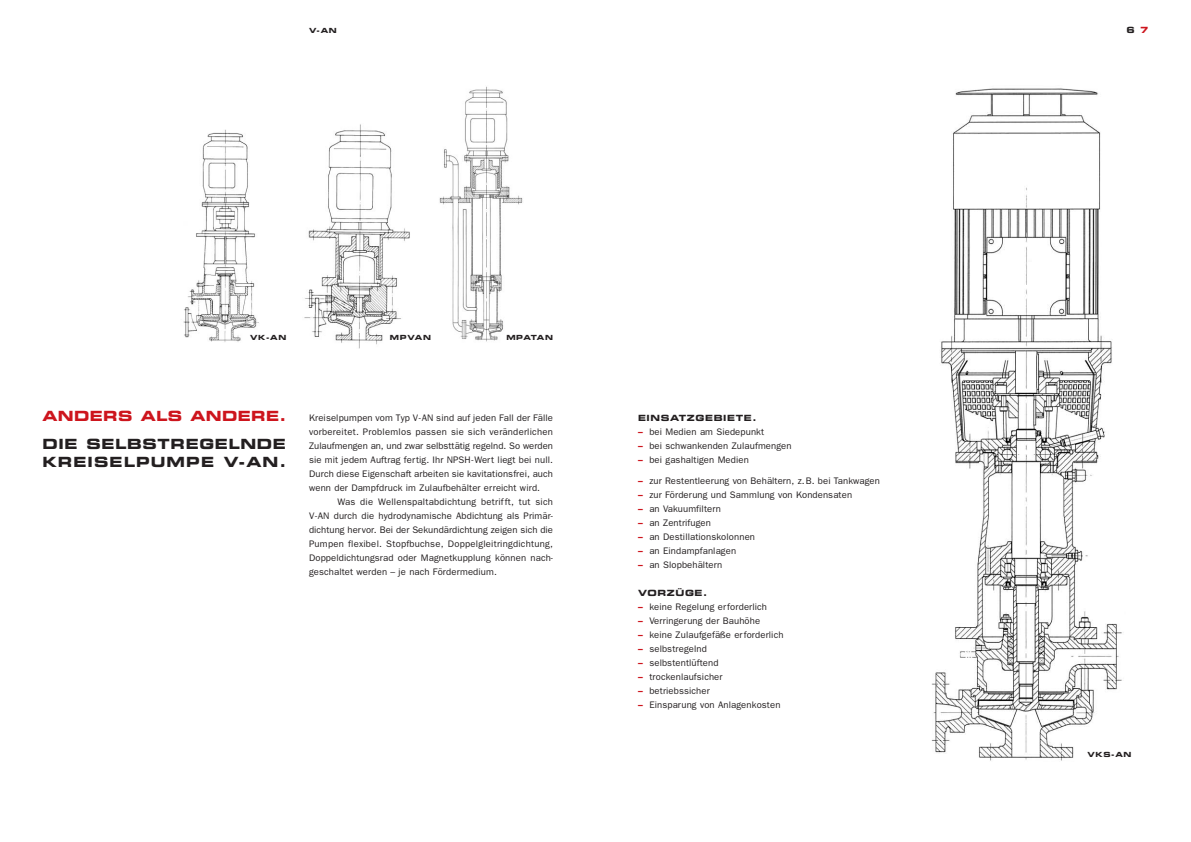
<style>
.page{position:relative;width:1191px;height:842px;background:#fff}
.page>*{position:absolute;margin:0;border:0;box-sizing:border-box;transform-origin:0 0}
.t1{font:700 expanded 14px/18.5px "Square 721 BT";letter-spacing:.05em;color:#231f20}
.t2{font:700 expanded 14px "Square 721 BT";letter-spacing:.03em;color:#cd151d}
.t3{font:9.5px/14px "Franklin Gothic";letter-spacing:.01em;color:#231f20;text-align:justify}
.t4{font:700 expanded 8.5px "Square 721 BT";letter-spacing:.08em;color:#231f20}
.t5{font:700 expanded 7px "Square 721 BT";letter-spacing:.1em;color:#231f20}
.s1{color:#cd151d}
.s2{font-family:"Square 721 BT";font-weight:700;font-stretch:expanded;color:#cd151d}
</style>
<div class="page">
<img style="left:931px;top:88px;width:191px;height:673px">
<img style="left:183px;top:129px;width:76px;height:213px">
<img style="left:304px;top:124px;width:106px;height:224px">
<img style="left:439px;top:86px;width:84px;height:256px">
<p class="t5" style="left:309px;top:28px;width:29px">V-AN</p>
<p class="t4" style="left:1126px;top:27px;width:24px">6 <span class="s1">7</span></p>
<p class="t5" style="left:250px;top:335px;width:38px">VK-AN</p>
<p class="t5" style="left:390px;top:335px;width:43px">MPVAN</p>
<p class="t5" style="left:506px;top:335px;width:48px">MPATAN</p>
<h1 class="t2" style="left:43px;top:411px;width:245px">ANDERS ALS ANDERE.</h1>
<h1 class="t1" style="left:43px;top:436px;width:245px">DIE SELBSTREGELNDE<br>KREISELPUMPE V-AN.</h1>
<p class="t3" style="left:309px;top:411px;width:245px">Kreiselpumpen vom Typ V-AN sind auf jeden Fall der Fälle vorbereitet. Problemlos passen sie sich veränderlichen Zulaufmengen an, und zwar selbsttätig regelnd. So werden sie mit jedem Auftrag fertig. Ihr NPSH-Wert liegt bei null.<br>Durch diese Eigenschaft arbeiten sie kavitationsfrei, auch wenn der Dampfdruck im Zulaufbehälter erreicht wird.</p>
<p class="t3" style="left:309px;top:495px;width:245px;text-indent:28px">Was die Wellenspaltabdichtung betrifft, tut sich V-AN durch die hydrodynamische Abdichtung als Primär&shy;dichtung hervor. Bei der Sekundärdichtung zeigen sich die Pumpen flexibel. Stopfbuchse, Doppelgleitringdichtung, Doppeldichtungsrad oder Magnetkupplung können nach&shy;geschaltet werden – je nach Fördermedium.</p>
<p class="t4" style="left:638px;top:415px;width:120px">EINSATZGEBIETE.</p>
<p class="t3" style="left:638px;top:425px;width:128px"><span class="s2">–</span> bei Medien am Siedepunkt</p>
<p class="t3" style="left:638px;top:439px;width:155px"><span class="s2">–</span> bei schwankenden Zulaufmengen</p>
<p class="t3" style="left:638px;top:453px;width:112px"><span class="s2">–</span> bei gashaltigen Medien</p>
<p class="t3" style="left:638px;top:474px;width:243px"><span class="s2">–</span> zur Restentleerung von Behältern, z.B. bei Tankwagen</p>
<p class="t3" style="left:638px;top:488px;width:216px"><span class="s2">–</span> zur Förderung und Sammlung von Kondensaten</p>
<p class="t3" style="left:638px;top:502px;width:84px"><span class="s2">–</span> an Vakuumfiltern</p>
<p class="t3" style="left:638px;top:516px;width:74px"><span class="s2">–</span> an Zentrifugen</p>
<p class="t3" style="left:638px;top:530px;width:118px"><span class="s2">–</span> an Destillationskolonnen</p>
<p class="t3" style="left:638px;top:544px;width:100px"><span class="s2">–</span> an Eindampfanlagen</p>
<p class="t3" style="left:638px;top:558px;width:86px"><span class="s2">–</span> an Slopbehältern</p>
<p class="t4" style="left:638px;top:590px;width:71px">VORZÜGE.</p>
<p class="t3" style="left:638px;top:600px;width:130px"><span class="s2">–</span> keine Regelung erforderlich</p>
<p class="t3" style="left:638px;top:614px;width:124px"><span class="s2">–</span> Verringerung der Bauhöhe</p>
<p class="t3" style="left:638px;top:628px;width:147px"><span class="s2">–</span> keine Zulaufgefäße erforderlich</p>
<p class="t3" style="left:638px;top:642px;width:70px"><span class="s2">–</span> selbstregelnd</p>
<p class="t3" style="left:638px;top:656px;width:82px"><span class="s2">–</span> selbstentlüftend</p>
<p class="t3" style="left:638px;top:670px;width:86px"><span class="s2">–</span> trockenlaufsicher</p>
<p class="t3" style="left:638px;top:684px;width:73px"><span class="s2">–</span> betriebssicher</p>
<p class="t3" style="left:638px;top:698px;width:144px"><span class="s2">–</span> Einsparung von Anlagenkosten</p>
<p class="t5" style="left:1087px;top:752px;width:45px">VKS-AN</p>
</div>
